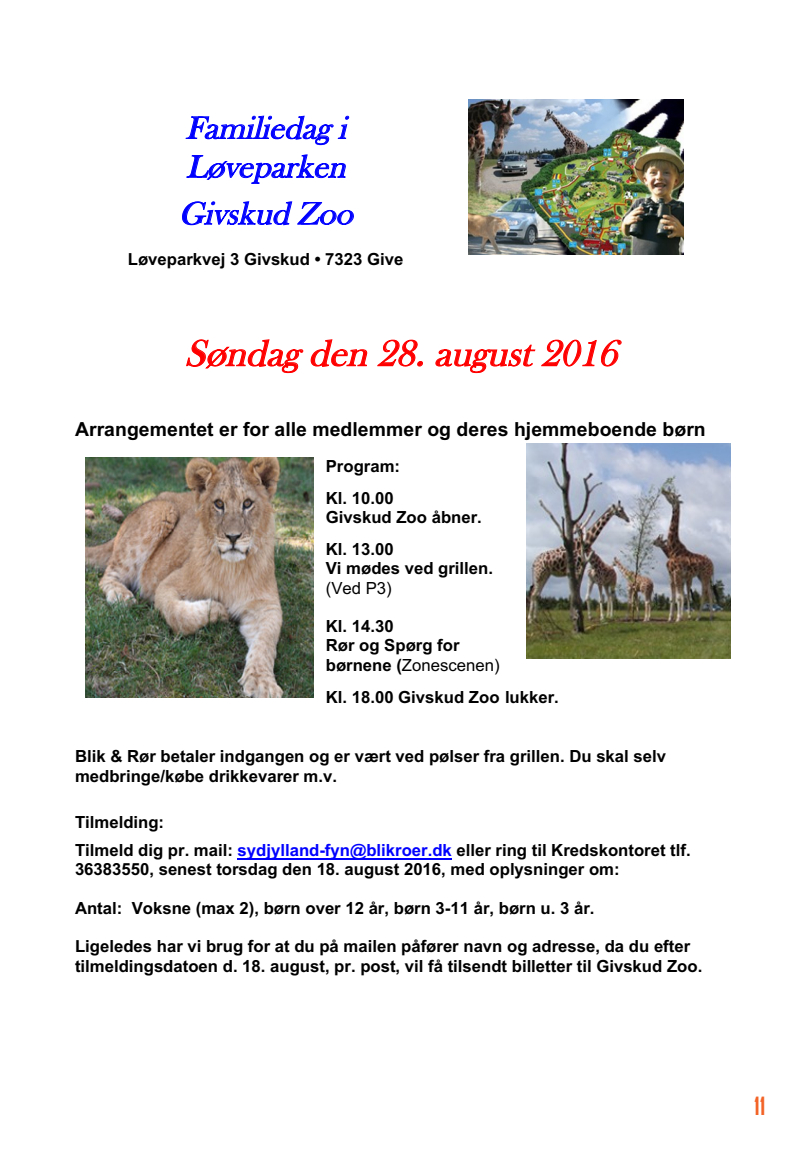
<style>
.page{position:relative;width:808px;height:1149px;background:#fff}
.page>*{position:absolute;margin:0;border:0;box-sizing:border-box;transform-origin:0 0}
.t1{font:italic 37.8px "Bask Old Face";color:#f00}
.t2{font:italic 32.55px/38.8px "Bask Old Face";color:#00f}
.t3{font:700 24px "Agency FB";color:#f26327}
.t4{font:700 19.35px "Arial";letter-spacing:.005em;color:#000}
.t5{font:700 16.65px/32.1px "Arial";color:#000}
.t6{font:16.65px "Arial";color:#000}
.s1{font-weight:400}
.s2{color:#00f}
</style>
<div class="page">
<svg style="left:185px;top:115px;width:165px;height:30px"></svg>
<svg style="left:186px;top:154px;width:160px;height:30px"></svg>
<svg style="left:182px;top:201px;width:172px;height:25px"></svg>
<svg style="left:186px;top:339px;width:118px;height:34px"></svg>
<svg style="left:310px;top:339px;width:58px;height:28px"></svg>
<svg style="left:377px;top:339px;width:46px;height:28px"></svg>
<svg style="left:435px;top:339px;width:187px;height:34px"></svg>
<hr style="left:238px;top:858px;width:214px;height:1px;background:#00f">
<img style="left:469px;top:100px;width:215px;height:154px">
<img style="left:527px;top:443px;width:204px;height:215px">
<img style="left:85px;top:457px;width:228px;height:240px">
<h2 class="t2" style="left:185px;top:109px;width:171px">Familiedag i<br>Løveparken</h2>
<h2 class="t2" style="left:179px;top:195px;width:185px">Givskud Zoo</h2>
<p class="t5" style="left:128px;top:244px;width:277px">Løveparkvej 3 Givskud • 7323 Give</p>
<h1 class="t1" style="left:185px;top:332px;width:444px">Søndag den 28. august 2016</h1>
<p class="t4" style="left:75px;top:415px;width:632px">Arrangementet er for alle medlemmer og deres hjemmeboende børn</p>
<p class="t5" style="left:326px;top:450px;width:76px">Program:<br>Kl. 10.00</p>
<p class="t5" style="left:326px;top:501px;width:158px">Givskud Zoo åbner.<br>Kl. 13.00</p>
<p class="t5" style="left:326px;top:552px;width:169px">Vi mødes ved grillen.</p>
<p class="t6" style="left:326px;top:576px;width:67px">(Ved P3)</p>
<p class="t5" style="left:326px;top:616px;width:175px;line-height:19.2px">Kl. 14.30<br>Rør og Spørg for børnene (<span class="s1">Zonescenen)</span></p>
<p class="t5" style="left:326px;top:680px;width:235px">Kl. 18.00 Givskud Zoo lukker.</p>
<p class="t5" style="left:75px;top:747px;width:592px;line-height:19px">Blik &amp; Rør betaler indgangen og er vært ved pølser fra grillen. Du skal selv medbringe/købe drikkevarer m.v.</p>
<p class="t5" style="left:75px;top:808px;width:617px;line-height:27.8px">Tilmelding:<br>Tilmeld dig pr. mail: <span class="s2">sydjylland--fyn@blikroer.dk</span> eller ring til Kredskontoret tlf.</p>
<p class="t5" style="left:75px;top:853px;width:546px">36383550, senest torsdag den 18. august 2016, med oplysninger om:</p>
<p class="t5" style="left:75px;top:891px;width:521px">Antal: Voksne (max 2), børn over 12 år, børn 3--11 år, børn u. 3 år.</p>
<p class="t5" style="left:75px;top:936px;width:629px;line-height:19.4px">Ligeledes har vi brug for at du på mailen påfører navn og adresse, da du efter tilmeldingsdatoen d. 18. august, pr. post, vil få tilsendt billetter til Givskud Zoo.</p>
<h3 class="t3" style="left:754px;top:1090px;width:13px">11</h3>
</div>
